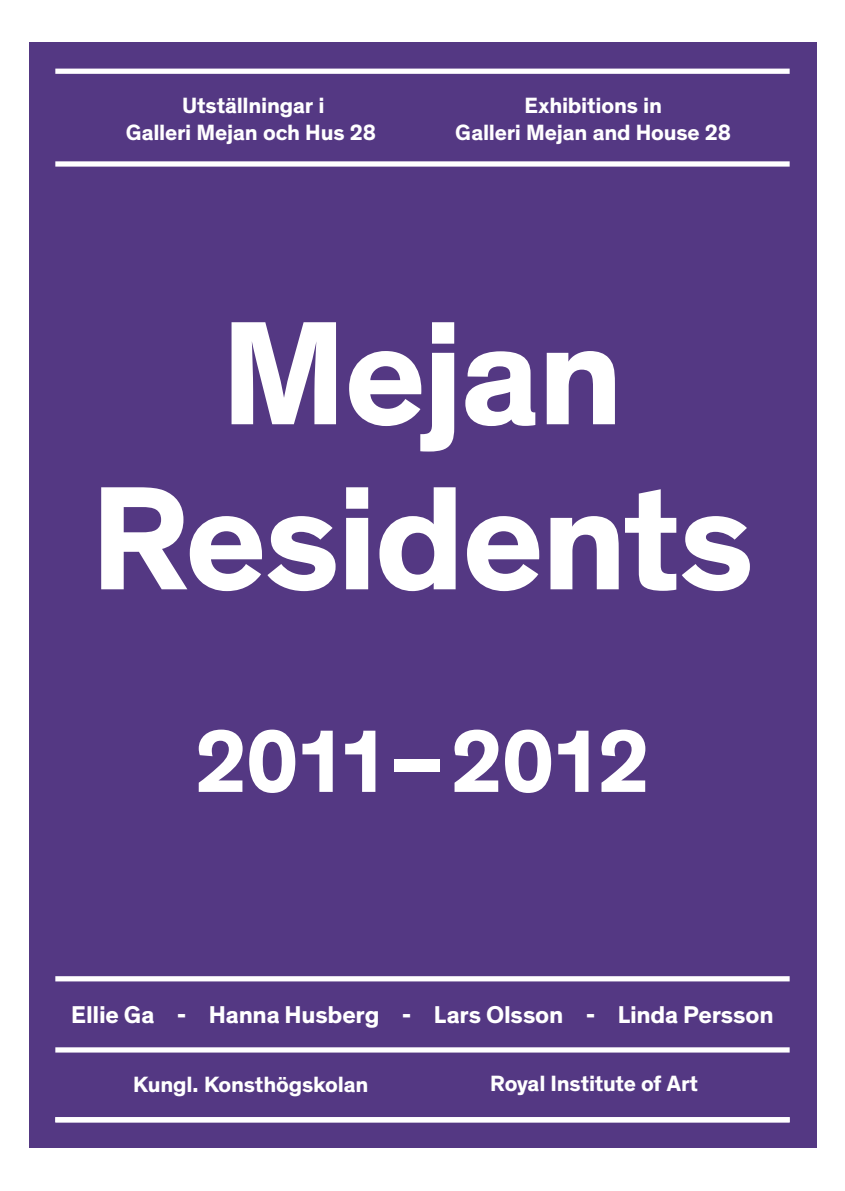
<style>
.page{position:relative;width:845px;height:1191px;background:#fff}
.page>*{position:absolute;margin:0;border:0;box-sizing:border-box;transform-origin:0 0}
.t1{font:700 150px/165px "Theinhardt";letter-spacing:-.02em;color:#fff;text-align:center}
.t2{font:700 90px "Theinhardt";letter-spacing:-.045em;color:#fff}
.t3{font:700 24.75px "Theinhardt";letter-spacing:-.01em;color:#fff}
.t4{font:700 22.5px/27px "Theinhardt";letter-spacing:-.01em;color:#fff;text-align:center}
</style>
<div class="page">
<div style="left:29px;top:43px;width:786px;height:1105px;background:#543883"></div>
<div style="left:55px;top:161px;width:734px;height:6px;background:#fff"></div>
<div style="left:55px;top:69px;width:734px;height:5px;background:#fff"></div>
<div style="left:55px;top:976px;width:734px;height:5px;background:#fff"></div>
<div style="left:55px;top:1047px;width:734px;height:5px;background:#fff"></div>
<div style="left:55px;top:1117px;width:734px;height:5px;background:#fff"></div>
<p class="t4" style="left:126px;top:92px;width:252px">Utställningar i<br>Galleri Mejan och Hus 28</p>
<p class="t4" style="left:455px;top:92px;width:277px">Exhibitions in<br>Galleri Mejan and House 28</p>
<h1 class="t1" style="left:91px;top:295px;width:664px">Mejan<br>Residents</h1>
<h2 class="t2" style="left:194px;top:705px;width:457px">2011–2012</h2>
<p class="t3" style="left:71px;top:999px;width:703px">Ellie Ga - Hanna Husberg - Lars Olsson - Linda Persson</p>
<p class="t4" style="left:133px;top:1072px;width:237px">Kungl. Konsthögskolan</p>
<p class="t4" style="left:490px;top:1070px;width:209px">Royal Institute of Art</p>
</div>
